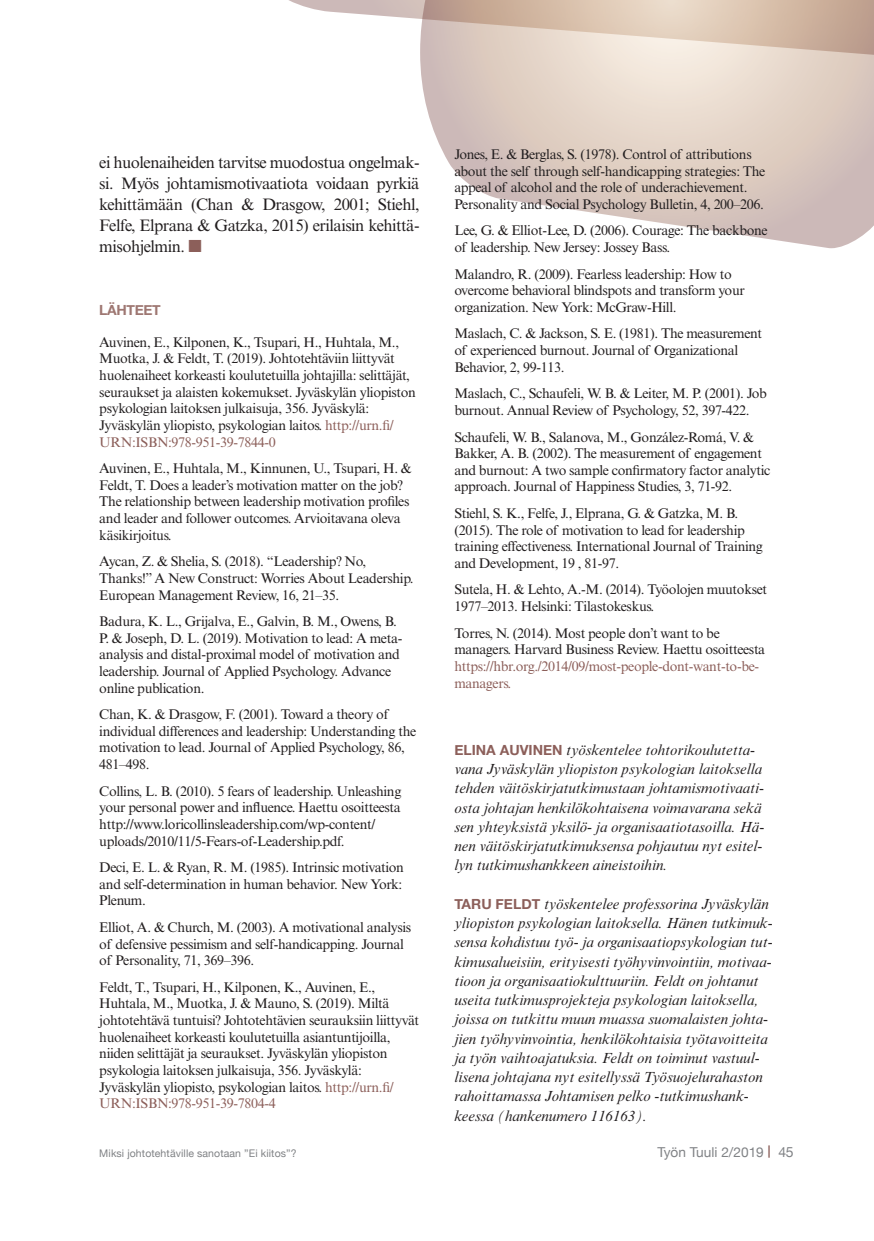
<style>
.page{position:relative;width:874px;height:1241px;background:#fff}
.page>*{position:absolute;margin:0;border:0;box-sizing:border-box;transform-origin:0 0}
.Leipis_2019_perus{font:16.62px/21px "Times New Roman MT Std";letter-spacing:-.03em;color:#231f20;text-align:justify}
.Esittelyt_loppuun_20{font:italic 14.88px/19.2px "Times New Roman MT Std";color:#231f20}
.LÄHTEET_leipis_2019{font:14px/16.6px "Times New Roman MT Std";letter-spacing:-.025em;color:#231f20}
.LÄHTEET__OTS_-_kap_2{font:700 14px "Helvetica Neue";letter-spacing:-.025em;color:#9e7772}
.t1{font:13.65px "Helvetica Neue";color:#808285}
.Sivun_alalaitaan_Jut{font:10.5px "Helvetica Neue";letter-spacing:.01em;color:#808285}
.s1{color:#8c5f5a}
.s2{font-family:"Helvetica Neue";font-weight:700;font-style:normal;font-size:14px;color:#8c5f5a}
.s3{font-weight:700;font-size:12.25px;color:#8c5f5a}
.s4{font-size:14px}
</style>
<div class="page">
<svg style="left:289px;top:0;width:131px;height:19px"></svg>
<svg style="left:420px;top:0;width:453px;height:248px;background:#e0d1c7"></svg>
<p class="Leipis_2019_perus" style="left:99px;top:152px;width:321px">ei huolenaiheiden tarvitse muodostua ongelmak&shy;si. Myös johtamismotivaatiota voidaan pyrkiä kehittämään (Chan &amp; Drasgow, 2001; Stiehl, Felfe, Elprana &amp; Gatzka, 2015) erilaisin kehittä&shy;misohjelmin. <span class="s1">■</span></p>
<p class="LÄHTEET__OTS_-_kap_2" style="left:99px;top:299px;width:63px">LÄHTEET</p>
<p class="LÄHTEET_leipis_2019" style="left:99px;top:333px;width:318px">Auvinen, E., Kilponen, K., Tsupari, H., Huhtala, M., Muotka, J. &amp; Feldt, T. (2019). Johtotehtäviin liittyvät huolenaiheet korkeasti koulutetuilla johtajilla: selittäjät, seuraukset ja alaisten kokemukset. Jyväskylän yliopiston psykologian laitoksen julkaisuja, 356. Jyväskylä:<br>Jyväskylän yliopisto, psykologian laitos. <span class="s1">http://urn.fi/ URN:ISBN:978-951-39-7844-0</span></p>
<p class="LÄHTEET_leipis_2019" style="left:99px;top:460px;width:314px">Auvinen, E., Huhtala, M., Kinnunen, U., Tsupari, H. &amp; Feldt, T. Does a leader’s motivation matter on the job?<br>The relationship between leadership motivation profiles and leader and follower outcomes. Arvioitavana oleva käsikirjoitus.</p>
<p class="LÄHTEET_leipis_2019" style="left:99px;top:553px;width:316px">Aycan, Z. &amp; Shelia, S. (2018). “Leadership? No,<br>Thanks!” A New Construct: Worries About Leadership.<br>European Management Review, 16, 21–35.</p>
<p class="LÄHTEET_leipis_2019" style="left:99px;top:613px;width:304px">Badura, K. L., Grijalva, E., Galvin, B. M., Owens, B.<br>P. &amp; Joseph, D. L. (2019). Motivation to lead: A meta&shy;analysis and distal-proximal model of motivation and leadership. Journal of Applied Psychology. Advance online publication.</p>
<p class="LÄHTEET_leipis_2019" style="left:99px;top:706px;width:318px">Chan, K. &amp; Drasgow, F. (2001). Toward a theory of individual differences and leadership: Understanding the motivation to lead. Journal of Applied Psychology, 86, 481–498.</p>
<p class="LÄHTEET_leipis_2019" style="left:99px;top:782px;width:303px">Collins, L. B. (2010). 5 fears of leadership. Unleashing your personal power and influence. Haettu osoitteesta http://www.loricollinsleadership.com/wp-content/ uploads/2010/11/5-Fears-of-Leadership.pdf.</p>
<p class="LÄHTEET_leipis_2019" style="left:99px;top:858px;width:306px;text-align:justify">Deci, E. L. &amp; Ryan, R. M. (1985). Intrinsic motivation and self-determination in human behavior. New York:<br>Plenum.</p>
<p class="LÄHTEET_leipis_2019" style="left:99px;top:918px;width:313px">Elliot, A. &amp; Church, M. (2003). A motivational analysis of defensive pessimism and self-handicapping. Journal of Personality, 71, 369–396.</p>
<p class="LÄHTEET_leipis_2019" style="left:99px;top:978px;width:321px">Feldt, T., Tsupari, H., Kilponen, K., Auvinen, E., Huhtala, M., Muotka, J. &amp; Mauno, S. (2019). Miltä johtotehtävä tuntuisi? Johtotehtävien seurauksiin liittyvät huolenaiheet korkeasti koulutetuilla asiantuntijoilla, niiden selittäjät ja seuraukset. Jyväskylän yliopiston psykologia laitoksen julkaisuja, 356. Jyväskylä:<br>Jyväskylän yliopisto, psykologian laitos. <span class="s1">http://urn.fi/ URN:ISBN:978-951-39-7804-4</span></p>
<p class="LÄHTEET_leipis_2019" style="left:454px;top:146px;width:312px">Jones, E. &amp; Berglas, S. (1978). Control of attributions about the self through self-handicapping strategies: The appeal of alcohol and the role of underachievement.<br>Personality and Social Psychology Bulletin, 4, 200–206.</p>
<p class="LÄHTEET_leipis_2019" style="left:454px;top:222px;width:314px">Lee, G. &amp; Elliot-Lee, D. (2006). Courage: The backbone of leadership. New Jersey: Jossey Bass.</p>
<p class="LÄHTEET_leipis_2019" style="left:454px;top:265px;width:292px">Malandro, R. (2009). Fearless leadership: How to overcome behavioral blindspots and transform your organization. New York: McGraw-Hill.</p>
<p class="LÄHTEET_leipis_2019" style="left:454px;top:325px;width:309px">Maslach, C. &amp; Jackson, S. E. (1981). The measurement of experienced burnout. Journal of Organizational<br>Behavior, 2, 99-113.</p>
<p class="LÄHTEET_leipis_2019" style="left:454px;top:385px;width:314px">Maslach, C., Schaufeli, W. B. &amp; Leiter, M. P. (2001). Job burnout. Annual Review of Psychology, 52, 397-422.</p>
<p class="LÄHTEET_leipis_2019" style="left:454px;top:428px;width:317px">Schaufeli, W. B., Salanova, M., González-Romá, V. &amp; Bakker, A. B. (2002). The measurement of engagement and burnout: A two sample confirmatory factor analytic approach. Journal of Happiness Studies, 3, 71-92.</p>
<p class="LÄHTEET_leipis_2019" style="left:454px;top:505px;width:310px">Stiehl, S. K., Felfe, J., Elprana, G. &amp; Gatzka, M. B. (2015). The role of motivation to lead for leadership training effectiveness. International Journal of Training and Development, 19 , 81-97.</p>
<p class="LÄHTEET_leipis_2019" style="left:454px;top:581px;width:314px">Sutela, H. &amp; Lehto, A.-M. (2014). Työolojen muutokset<br>1977–2013. Helsinki: Tilastokeskus.</p>
<p class="LÄHTEET_leipis_2019" style="left:454px;top:624px;width:312px">Torres, N. (2014). Most people don’t want to be managers. Harvard Business Review. Haettu osoitteesta <span class="s1">https://hbr.org./2014/09/most-people-dont-want-to-be&shy;managers.</span></p>
<p class="Esittelyt_loppuun_20" style="left:454px;top:740px;width:311px"><span class="s2">ELINA AUVINEN</span> työskentelee tohtorikoulutetta&shy;vana Jyväskylän yliopiston psykologian laitoksella tehden väitöskirjatutkimustaan johtamismotivaati&shy;osta johtajan henkilökohtaisena voimavarana sekä sen yhteyksistä yksilö- ja organisaatiotasoilla. Hä&shy;nen väitöskirjatutkimuksensa pohjautuu nyt esitel&shy;lyn tutkimushankkeen aineistoihin.</p>
<p class="Esittelyt_loppuun_20" style="left:454px;top:894px;width:320px"><span class="s2">TARU FELDT</span> työskentelee professorina Jyväskylän yliopiston psykologian laitoksella. Hänen tutkimuk&shy;sensa kohdistuu työ- ja organisaatiopsykologian tut&shy;kimusalueisiin, erityisesti työhyvinvointiin, motivaa&shy;tioon ja organisaatiokulttuuriin. Feldt on johtanut useita tutkimusprojekteja psykologian laitoksella, joissa on tutkittu muun muassa suomalaisten johta&shy;jien työhyvinvointia, henkilökohtaisia työtavoitteita ja työn vaihtoajatuksia. Feldt on toiminut vastuul&shy;lisena johtajana nyt esitellyssä Työsuojelurahaston rahoittamassa Johtamisen pelko -tutkimushank&shy;keessa (hankenumero 116163).</p>
<p class="Sivun_alalaitaan_Jut" style="left:99px;top:1145px;width:199px">Miksi johtotehtäville sanotaan ”Ei kiitos”?</p>
<p class="t1" style="left:657px;top:1141px;width:138px">Työn Tuuli 2/2019 <span class="s3">|</span> <span class="s4">45</span></p>
</div>
